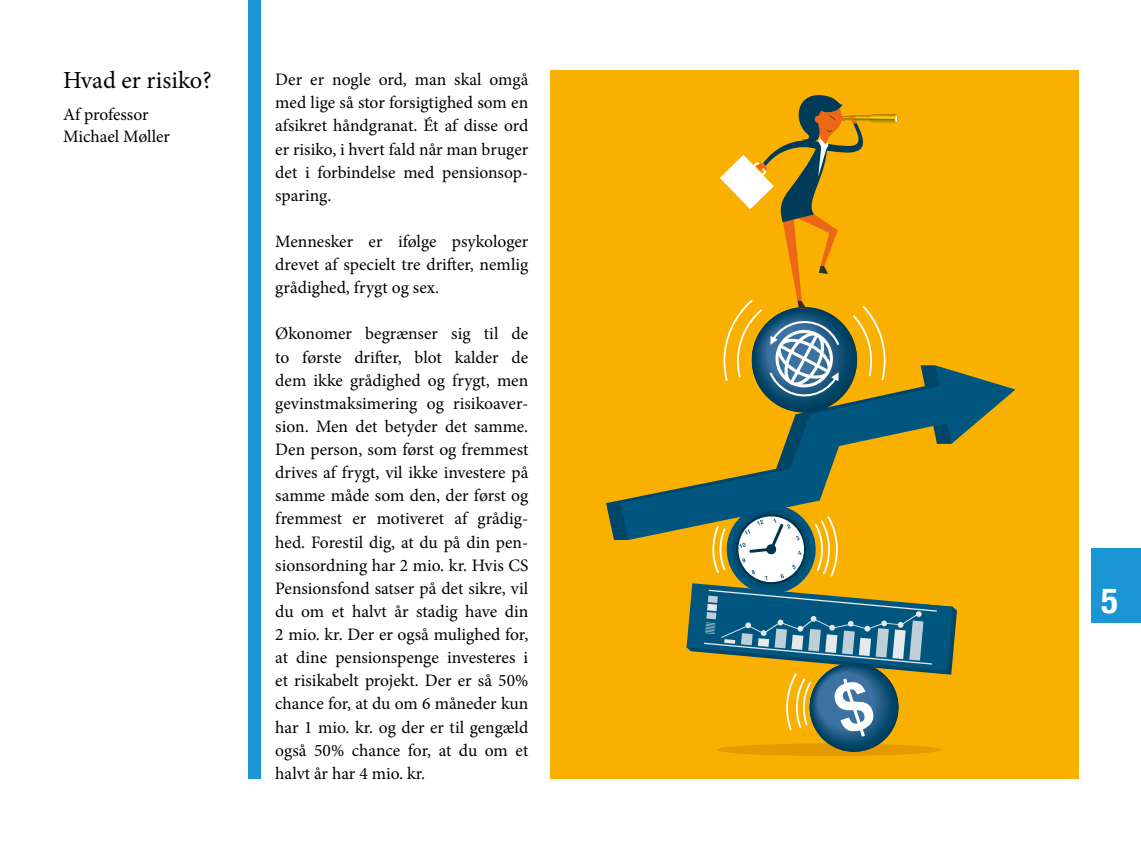
<style>
.page{position:relative;width:1141px;height:844px;background:#fff}
.page>*{position:absolute;margin:0;border:0;box-sizing:border-box;transform-origin:0 0}
.t1{font:700 condensed 35px "Helvetica Neue";color:#fff}
.t2{font:24.5px "Minion Pro";color:#000}
.t3{font:17.5px/23.1px "Minion Pro";color:#000;text-align:justify}
</style>
<div class="page">
<div style="left:248px;top:0;width:12px;height:778px;background:#1b96d4"></div>
<div style="left:1091px;top:548px;width:50px;height:75px;background:#1b96d4"></div>
<div style="left:551px;top:70px;width:528px;height:708px;background:#f9b000"></div>
<svg style="left:716px;top:743px;width:225px;height:12px;fill:#e49a00"></svg>
<svg style="left:686px;top:540px;width:271px;height:196px"></svg>
<svg style="left:606px;top:500px;width:15px;height:40px"></svg>
<svg style="left:621px;top:365px;width:394px;height:175px"></svg>
<svg style="left:720px;top:95px;width:178px;height:306px"></svg>
<h2 class="t2" style="left:63px;top:64px;width:150px">Hvad er risiko?</h2>
<p class="t3" style="left:63px;top:103px;width:109px">Af professor<br>Michael Møller</p>
<p class="t3" style="left:275px;top:68px;width:255px">Der er nogle ord, man skal omgå med lige så stor forsigtighed som en afsikret håndgranat. Ét af disse ord er risiko, i hvert fald når man bruger det i forbindelse med pensionsop&shy;sparing.</p>
<p class="t3" style="left:275px;top:230px;width:255px">Mennesker er ifølge psykologer drevet af specielt tre drifter, nemlig grådighed, frygt og sex.</p>
<p class="t3" style="left:275px;top:322px;width:255px">Økonomer begrænser sig til de to første drifter, blot kalder de dem ikke grådighed og frygt, men gevinstmaksimering og risikoaver&shy;sion. Men det betyder det samme.<br>Den person, som først og fremmest drives af frygt, vil ikke investere på samme måde som den, der først og fremmest er motiveret af grådig&shy;hed. Forestil dig, at du på din pen&shy;sionsordning har 2 mio. kr. Hvis CS Pensionsfond satser på det sikre, vil du om et halvt år stadig have din 2 mio. kr. Der er også mulighed for, at dine pensionspenge investeres i et risikabelt projekt. Der er så 50% chance for, at du om 6 måneder kun har 1 mio. kr. og der er til gengæld også 50% chance for, at du om et halvt år har 4 mio. kr.</p>
<h1 class="t1" style="left:1101px;top:571px;width:18px">5</h1>
</div>
